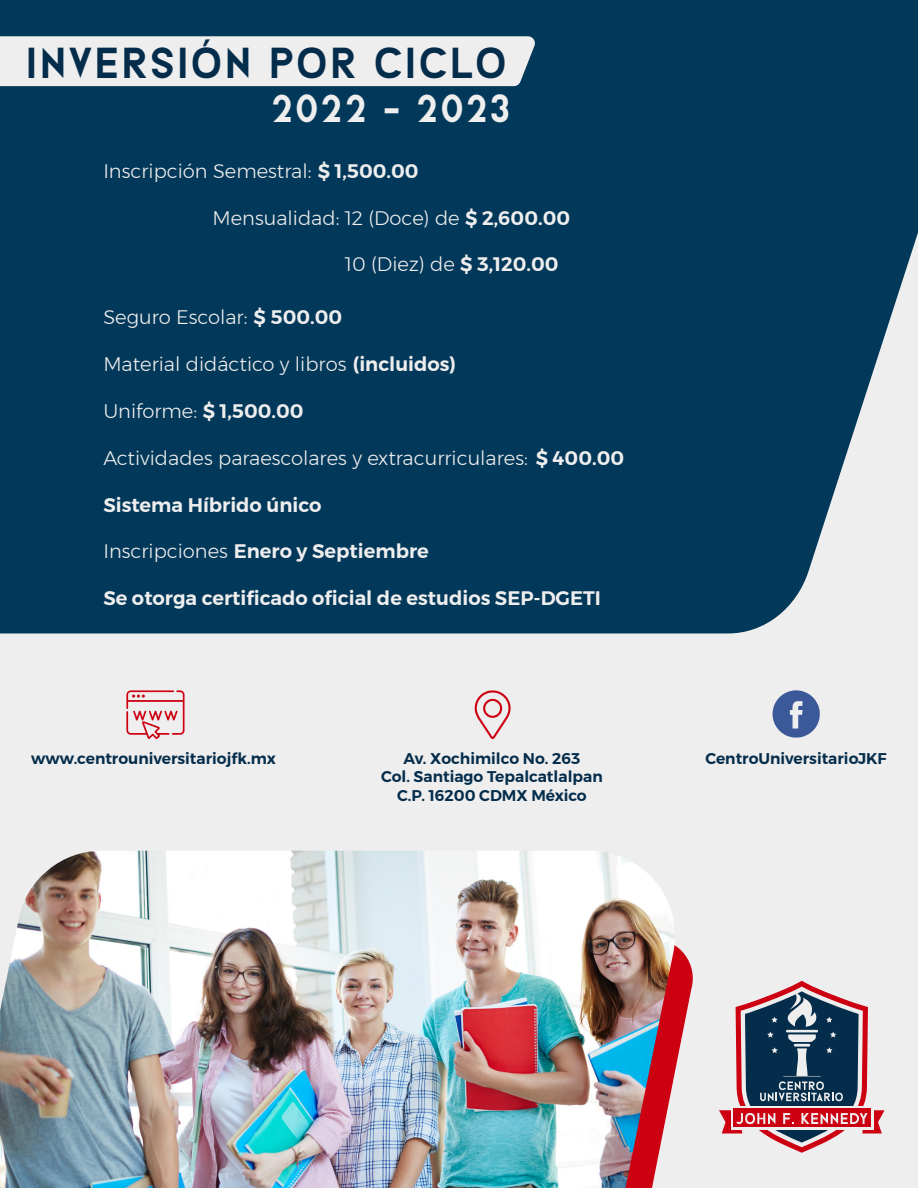
<style>
.page{position:relative;width:918px;height:1188px;background:#efeeee}
.page>*{position:absolute;margin:0;border:0;box-sizing:border-box;transform-origin:0 0}
.t1{font:46.5px "Neura";letter-spacing:.08em;color:#042d4c}
.t2{font:42.15px "Neura";letter-spacing:.06em;color:#efeeee}
.t3{font:300 19.5px "Montserrat";color:#efeeee}
.t4{font:600 19.5px "Montserrat";color:#efeeee}
.t5{font:600 15.45px/18.6px "Montserrat";color:#042d4c;text-align:center}
.s1{font-weight:600}
.s2{font-weight:300}
</style>
<div class="page">
<svg style="left:719px;top:981px;width:166px;height:172px"></svg>
<div style="left:0;top:0;width:918px;height:633px;background:#023859"></div>
<svg style="left:0;top:36px;width:536px;height:50px"></svg>
<svg style="left:126px;top:690px;width:59px;height:49px"></svg>
<svg style="left:474px;top:690px;width:37px;height:49px"></svg>
<svg style="left:773px;top:690px;width:47px;height:48px"></svg>
<svg style="left:684px;top:953px;width:9px;height:73px"></svg>
<img style="left:0;top:851px;width:684px;height:337px">
<h1 class="t1" style="left:27px;top:39px;width:481px">INVERSIÓN POR CICLO</h1>
<h2 class="t2" style="left:272px;top:87px;width:240px">2022 - 2023</h2>
<p class="t3" style="left:103px;top:157px;width:317px">Inscripción Semestral: <span class="s1">$ 1,500.00</span></p>
<p class="t3" style="left:213px;top:203px;width:359px">Mensualidad: 12 (Doce) de <span class="s1">$ 2,600.00</span></p>
<p class="t3" style="left:345px;top:249px;width:215px">10 (Diez) de <span class="s1">$ 3,120.00</span></p>
<p class="t3" style="left:103px;top:303px;width:240px">Seguro Escolar: <span class="s1">$ 500.00</span></p>
<p class="t3" style="left:103px;top:350px;width:354px">Material didáctico y libros <span class="s1">(incluidos)</span></p>
<p class="t3" style="left:103px;top:396px;width:202px">Uniforme: <span class="s1">$ 1,500.00</span></p>
<p class="t3" style="left:103px;top:443px;width:522px">Actividades paraescolares y extracurriculares: <span class="s1">$ 400.00</span></p>
<p class="t4" style="left:103px;top:489px;width:220px">Sistema Híbrido único</p>
<p class="t4" style="left:103px;top:536px;width:327px"><span class="s2">Inscripciones</span> Enero y Septiembre</p>
<p class="t4" style="left:103px;top:583px;width:499px">Se otorga certificado oficial de estudios SEP-DGETI</p>
<p class="t5" style="left:31px;top:749px;width:246px">www.centrouniversitariojfk.mx</p>
<p class="t5" style="left:381px;top:749px;width:223px">Av. Xochimilco No. 263<br>Col. Santiago Tepalcatlalpan<br>C.P. 16200 CDMX México</p>
<p class="t5" style="left:706px;top:749px;width:183px">CentroUniversitarioJKF</p>
</div>
